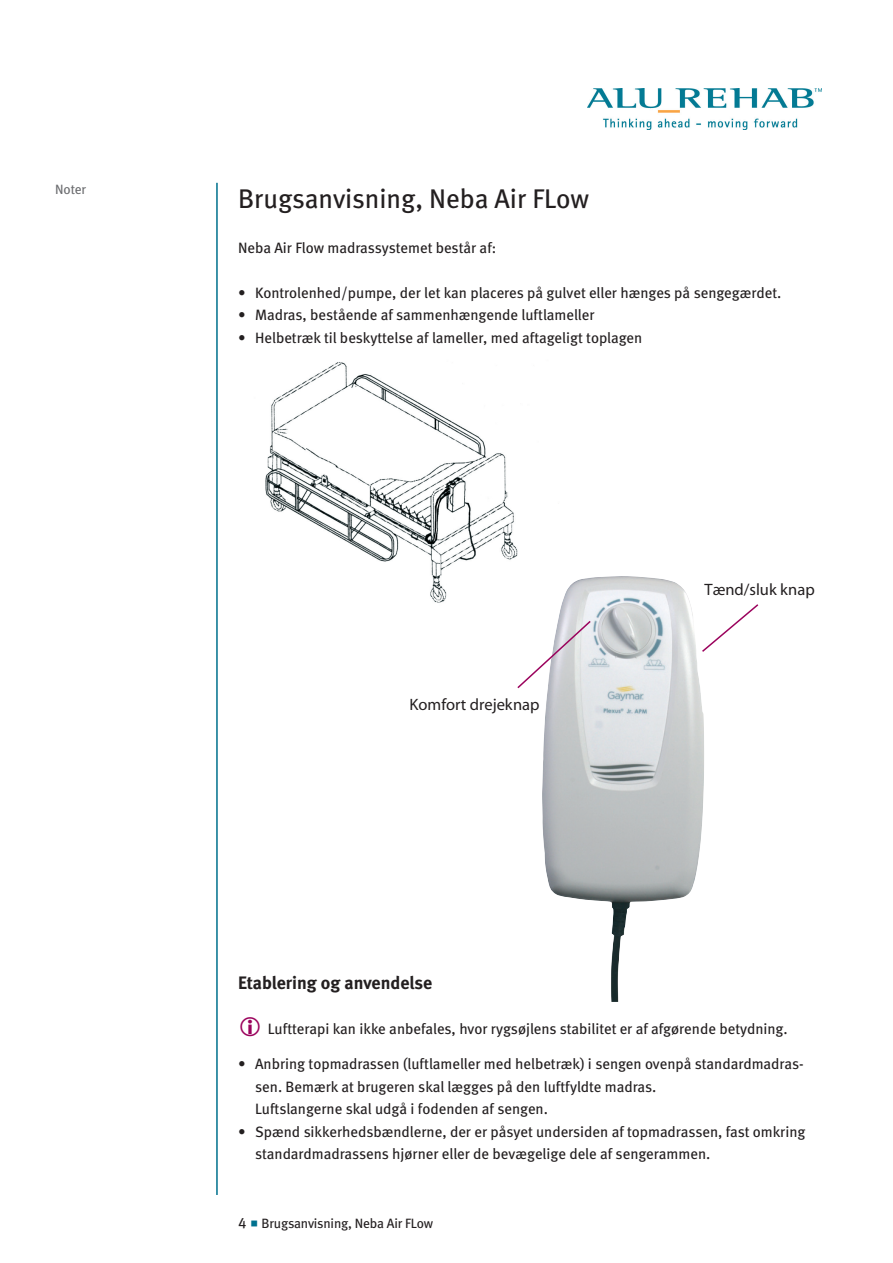
<style>
.page{position:relative;width:893px;height:1263px;background:#fff}
.page>*{position:absolute;margin:0;border:0;box-sizing:border-box;transform-origin:0 0}
.t1{font:27px "Meta Book LF";letter-spacing:-.005em;color:#231f20}
.t2{font:18px "Meta Bold LF";color:#231f20}
.t3{font:16.5px "Myriad";color:#231f20}
.t4{font:15px/22.5px "Meta Book LF";color:#231f20}
.t5{font:13.5px "Meta Book LF";letter-spacing:-.015em;color:#231f20}
.t6{font:13.5px "Meta Book LF";letter-spacing:-.01em;color:#6c6d70}
.s1{font-size:15px}
.s2{color:#00718e}
</style>
<div class="page">
<img style="left:587px;top:89px;width:234px;height:41px">
<hr style="left:217px;top:183px;width:1px;height:1012px;background:#00718e">
<img style="left:265px;top:362px;width:253px;height:241px">
<svg style="left:704px;top:604px;width:55px;height:47px"></svg>
<img style="left:542px;top:576px;width:162px;height:425px">
<svg style="left:517px;top:609px;width:76px;height:91px"></svg>
<p class="t6" style="left:55px;top:180px;width:32px">Noter</p>
<h1 class="t1" style="left:238px;top:181px;width:352px">Brugsanvisning, Neba Air FLow</h1>
<p class="t4" style="left:238px;top:236px;width:260px">Neba Air Flow madrassystemet består af:</p>
<p class="t4" style="left:238px;top:281px;width:545px">• Kontrolenhed/pumpe, der let kan placeres på gulvet eller hænges på sengegærdet.</p>
<p class="t4" style="left:238px;top:303px;width:358px">• Madras, bestående af sammenhængende luftlameller</p>
<p class="t4" style="left:238px;top:326px;width:406px">• Helbetræk til beskyttelse af lameller, med aftageligt toplagen</p>
<p class="t3" style="left:410px;top:696px;width:131px">Komfort drejeknap</p>
<p class="t3" style="left:704px;top:581px;width:112px">Tænd/sluk knap</p>
<p class="t2" style="left:238px;top:971px;width:196px">Etablering og anvendelse</p>
<p class="t4" style="left:268px;top:1017px;width:521px">Luftterapi kan ikke anbefales, hvor rygsøjlens stabilitet er af afgørende betydning.</p>
<p class="t4" style="left:255px;top:1052px;width:550px;text-indent:-17px">• Anbring topmadrassen (luftlameller med helbetræk) i sengen ovenpå standardmadras&shy;sen. Bemærk at brugeren skal lægges på den luftfyldte madras.<br>Luftslangerne skal udgå i fodenden af sengen.</p>
<p class="t4" style="left:255px;top:1120px;width:552px;text-indent:-17px">• Spænd sikkerhedsbændlerne, der er påsyet undersiden af topmadrassen, fast omkring standardmadrassens hjørner eller de bevægelige dele af sengerammen.</p>
<p class="t5" style="left:238px;top:1215px;width:197px"><span class="s1">4</span> <span class="s2">○</span> Brugsanvisning, Neba Air FLow</p>
</div>
